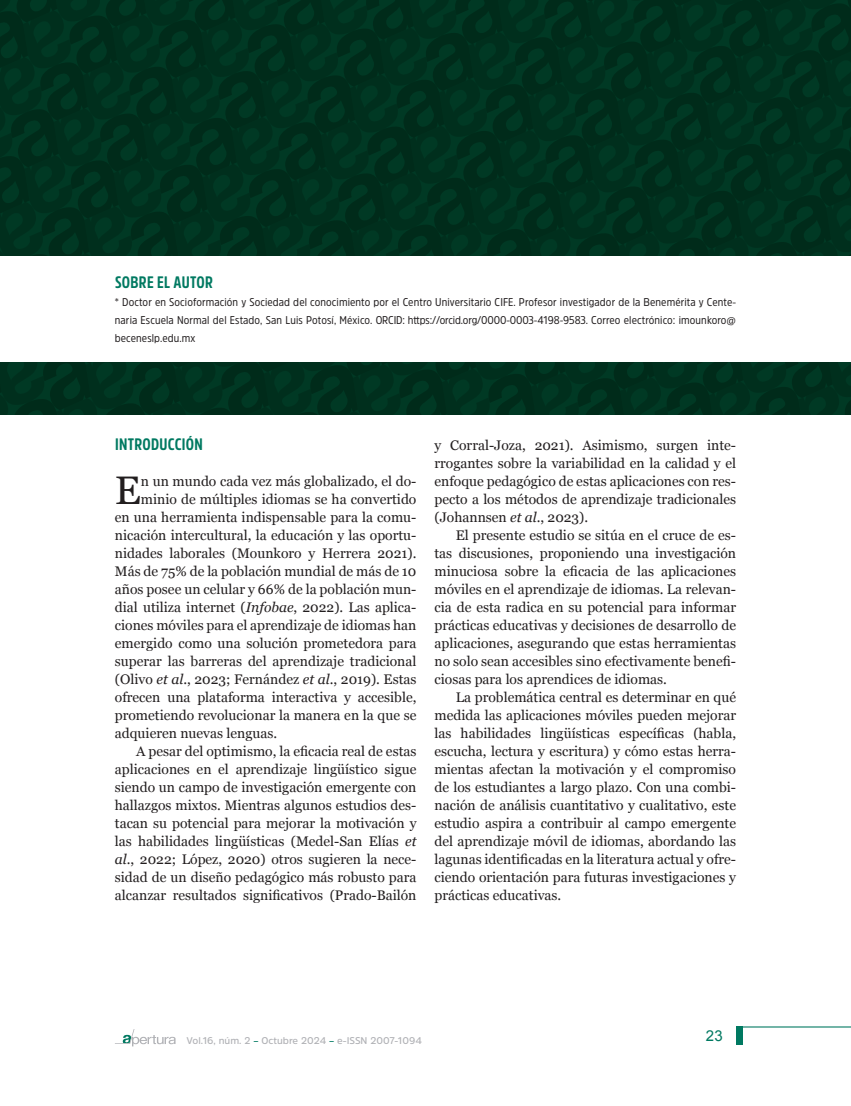
<style>
.page{position:relative;width:851px;height:1106px;background:#fff}
.page>*{position:absolute;margin:0;border:0;box-sizing:border-box;transform-origin:0 0}
.t1{font:39.9px "Georgia";color:#221e1f}
.t2{font:700 16.5px "Amsi Pro Cond";letter-spacing:.02em;color:#007961}
.t3{font:15px "Arial";color:#007961}
.t4{font:13.8px/18px "Georgia";color:#221e1f;text-align:justify}
.t5{font:11.25px/18px "Amsi Pro Narw";letter-spacing:.01em;color:#221e1f;text-align:justify}
.t6{font:600 9.75px "Amsi Pro";color:#b1b2b6}
.s1{font-style:italic}
.s2{color:#007961}
</style>
<div class="page">
<svg style="left:115px;top:1029px;width:60px;height:17px"></svg>
<hr style="left:738px;top:1026px;width:112px;height:1px;background:#007961">
<div style="left:736px;top:1026px;width:6px;height:18px;background:#007961"></div>
<svg style="left:0;top:0;width:850px;height:414px;background:#00301e"></svg>
<div style="left:0;top:256px;width:850px;height:106px;background:#fff"></div>
<p class="t2" style="left:115px;top:271px;width:99px">SOBRE EL AUTOR</p>
<p class="t5" style="left:115px;top:293px;width:622px">* Doctor en Socioformación y Sociedad del conocimiento por el Centro Universitario CIFE. Profesor investigador de la Benemérita y Cente&shy;naria Escuela Normal del Estado, San Luis Potosí, México. ORCID: https://orcid.org/0000-0003-4198-9583. Correo electrónico: imounkoro@ beceneslp.edu.mx</p>
<p class="t2" style="left:115px;top:433px;width:89px">INTRODUCCIÓN</p>
<h1 class="t1" style="left:115px;top:461px;width:28px">E</h1>
<p class="t4" style="left:141px;top:472px;width:277px">n un mundo cada vez más globalizado, el do-</p>
<p class="t4" style="left:141px;top:490px;width:277px">minio de múltiples idiomas se ha convertido</p>
<p class="t4" style="left:115px;top:508px;width:303px">en una herramienta indispensable para la comu-</p>
<p class="t4" style="left:115px;top:526px;width:303px">nicación intercultural, la educación y las oportu-</p>
<p class="t4" style="left:115px;top:544px;width:303px">nidades laborales (Mounkoro y Herrera 2021).</p>
<p class="t4" style="left:115px;top:562px;width:303px">Más de 75% de la población mundial de más de 10</p>
<p class="t4" style="left:115px;top:580px;width:303px">años posee un celular y 66% de la población mun-</p>
<p class="t4" style="left:115px;top:598px;width:303px">dial utiliza internet (<span class="s1">Infobae</span>, 2022). Las aplica-</p>
<p class="t4" style="left:115px;top:616px;width:303px">ciones móviles para el aprendizaje de idiomas han</p>
<p class="t4" style="left:115px;top:634px;width:303px">emergido como una solución prometedora para</p>
<p class="t4" style="left:115px;top:652px;width:303px">superar las barreras del aprendizaje tradicional</p>
<p class="t4" style="left:115px;top:670px;width:303px">(Olivo <span class="s1">et al</span>., 2023; Fernández <span class="s1">et al</span>., 2019). Estas</p>
<p class="t4" style="left:115px;top:688px;width:303px">ofrecen una plataforma interactiva y accesible,</p>
<p class="t4" style="left:115px;top:706px;width:303px">prometiendo revolucionar la manera en la que se</p>
<p class="t4" style="left:115px;top:724px;width:164px">adquieren nuevas lenguas.</p>
<p class="t4" style="left:136px;top:742px;width:282px">A pesar del optimismo, la eficacia real de estas</p>
<p class="t4" style="left:115px;top:760px;width:303px">aplicaciones en el aprendizaje lingüístico sigue</p>
<p class="t4" style="left:115px;top:778px;width:303px">siendo un campo de investigación emergente con</p>
<p class="t4" style="left:115px;top:796px;width:303px">hallazgos mixtos. Mientras algunos estudios des-</p>
<p class="t4" style="left:115px;top:814px;width:303px">tacan su potencial para mejorar la motivación y</p>
<p class="t4" style="left:115px;top:832px;width:303px">las habilidades lingüísticas (Medel-San Elías <span class="s1">et</span></p>
<p class="t4" style="left:115px;top:850px;width:303px"><span class="s1">al</span>., 2022; López, 2020) otros sugieren la nece-</p>
<p class="t4" style="left:115px;top:868px;width:303px">sidad de un diseño pedagógico más robusto para</p>
<p class="t4" style="left:115px;top:886px;width:303px">alcanzar resultados significativos (Prado-Bailón</p>
<p class="t4" style="left:434px;top:436px;width:303px">y Corral-Joza, 2021). Asimismo, surgen inte&shy;rrogantes sobre la variabilidad en la calidad y el enfoque pedagógico de estas aplicaciones con res&shy;pecto a los métodos de aprendizaje tradicionales (Johannsen <span class="s1">et al</span>., 2023).</p>
<p class="t4" style="left:434px;top:526px;width:303px;text-indent:21px">El presente estudio se sitúa en el cruce de es&shy;tas discusiones, proponiendo una investigación minuciosa sobre la eficacia de las aplicaciones móviles en el aprendizaje de idiomas. La relevan&shy;cia de esta radica en su potencial para informar prácticas educativas y decisiones de desarrollo de aplicaciones, asegurando que estas herramientas no solo sean accesibles sino efectivamente benefi&shy;ciosas para los aprendices de idiomas.</p>
<p class="t4" style="left:434px;top:688px;width:303px;text-indent:21px">La problemática central es determinar en qué medida las aplicaciones móviles pueden mejorar las habilidades lingüísticas específicas (habla, escucha, lectura y escritura) y cómo estas herra&shy;mientas afectan la motivación y el compromiso de los estudiantes a largo plazo. Con una combi&shy;nación de análisis cuantitativo y cualitativo, este estudio aspira a contribuir al campo emergente del aprendizaje móvil de idiomas, abordando las lagunas identificadas en la literatura actual y ofre&shy;ciendo orientación para futuras investigaciones y prácticas educativas.</p>
<p class="t6" style="left:186px;top:1034px;width:237px">Vol.16, núm. 2 <span class="s2">–</span> Octubre 2024 <span class="s2">–</span> e-ISSN 2007-1094</p>
<p class="t3" style="left:705px;top:1026px;width:18px">23</p>
</div>
